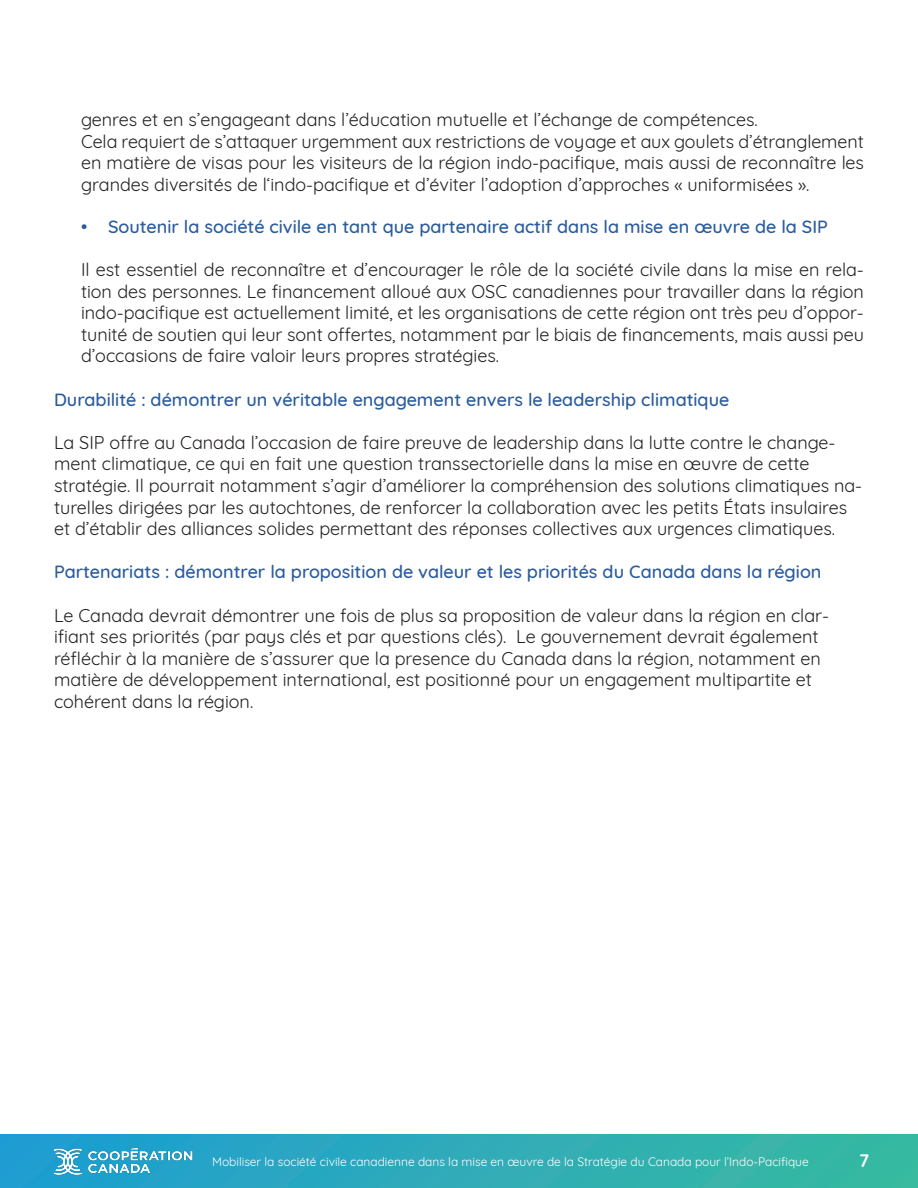
<style>
.page{position:relative;width:918px;height:1188px;background:#fff}
.page>*{position:absolute;margin:0;border:0;box-sizing:border-box;transform-origin:0 0}
.t1{font:18px/21.6px "Quicksand";color:#231f20;text-align:justify}
.t2{font:500 18px "Quicksand";color:#2b5c9d}
.t3{font:700 18px "Quicksand";color:#fff}
.t4{font:12px "Quicksand";color:#fff}
</style>
<div class="page">
<div style="left:0;top:1134px;width:918px;height:54px;background:linear-gradient(to right,#1f9dd2,#3ab9a0)"></div>
<img style="left:54px;top:1134px;width:141px;height:47px">
<p class="t1" style="left:81px;top:107px;width:678px">genres et en s’engageant dans l’éducation mutuelle et l’échange de compétences.</p>
<p class="t1" style="left:81px;top:129px;width:785px">Cela requiert de s’attaquer urgemment aux restrictions de voyage et aux goulets d’étranglement en matière de visas pour les visiteurs de la région indo-pacifique, mais aussi de reconnaître les grandes diversités de l‘indo-pacifique et d’éviter l’adoption d’approches « uniformisées ».</p>
<p class="t2" style="left:81px;top:212px;width:748px">• Soutenir la société civile en tant que partenaire actif dans la mise en œuvre de la SIP</p>
<p class="t1" style="left:81px;top:257px;width:785px">Il est essentiel de reconnaître et d’encourager le rôle de la société civile dans la mise en rela&shy;tion des personnes. Le financement alloué aux OSC canadiennes pour travailler dans la région indo-pacifique est actuellement limité, et les organisations de cette région ont très peu d’oppor&shy;tunité de soutien qui leur sont offertes, notamment par le biais de financements, mais aussi peu d’occasions de faire valoir leurs propres stratégies.</p>
<p class="t2" style="left:54px;top:385px;width:677px">Durabilité : démontrer un véritable engagement envers le leadership climatique</p>
<p class="t1" style="left:54px;top:430px;width:810px;text-align:left">La SIP offre au Canada l’occasion de faire preuve de leadership dans la lutte contre le change&shy;ment climatique, ce qui en fait une question transsectorielle dans la mise en œuvre de cette stratégie. Il pourrait notamment s’agir d’améliorer la compréhension des solutions climatiques na&shy;turelles dirigées par les autochtones, de renforcer la collaboration avec les petits États insulaires et d’établir des alliances solides permettant des réponses collectives aux urgences climatiques.</p>
<p class="t2" style="left:54px;top:557px;width:769px">Partenariats : démontrer la proposition de valeur et les priorités du Canada dans la région</p>
<p class="t1" style="left:54px;top:603px;width:777px;text-align:left">Le Canada devrait démontrer une fois de plus sa proposition de valeur dans la région en clar&shy;ifiant ses priorités (par pays clés et par questions clés). Le gouvernement devrait également réfléchir à la manière de s’assurer que la presence du Canada dans la région, notamment en matière de développement international, est positionné pour un engagement multipartite et cohérent dans la région.</p>
<p class="t4" style="left:212px;top:1153px;width:598px">Mobiliser la société civile canadienne dans la mise en œuvre de la Stratégie du Canada pour l’Indo-Pacifique</p>
<p class="t3" style="left:859px;top:1145px;width:12px">7</p>
</div>
